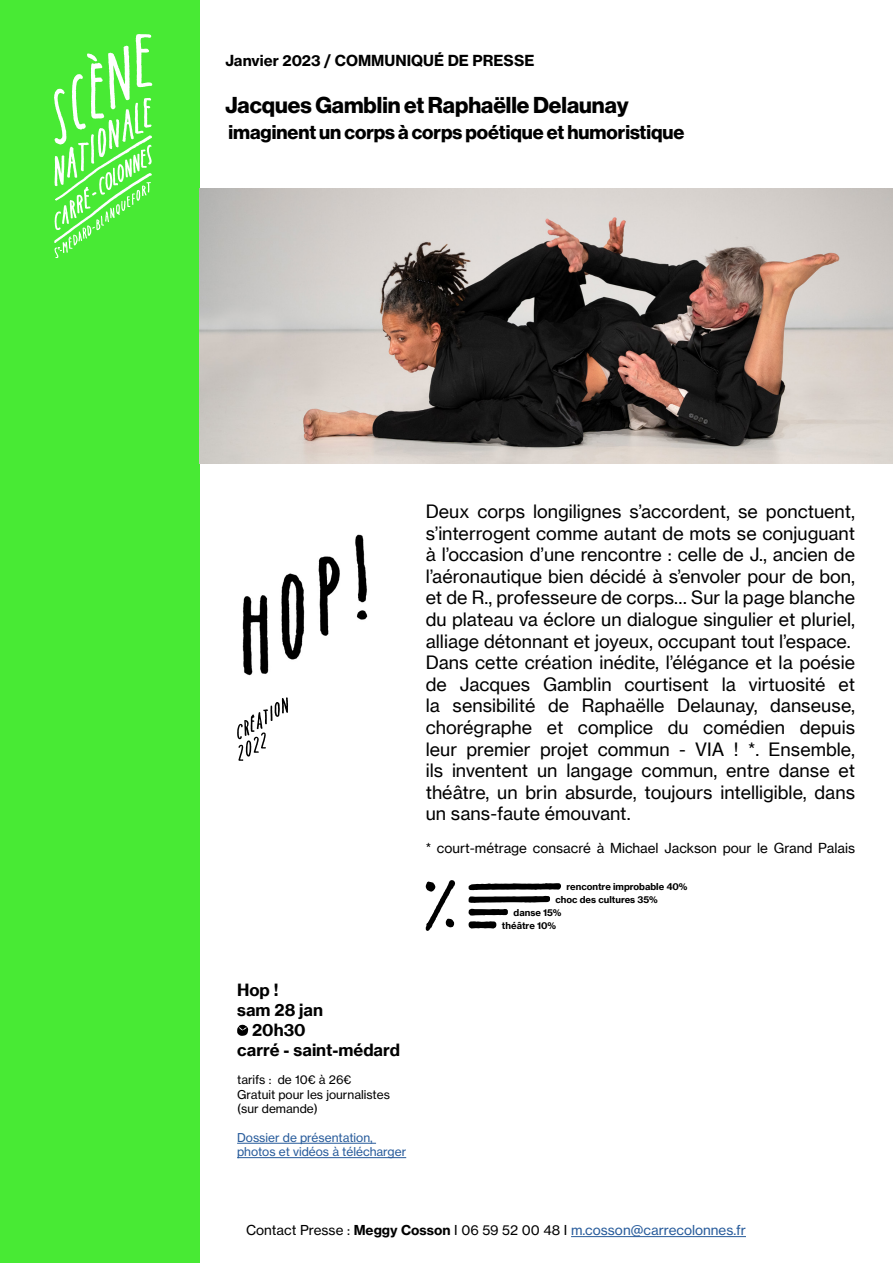
<style>
.page{position:relative;width:893px;height:1263px;background:#fff}
.page>*{position:absolute;margin:0;border:0;box-sizing:border-box;transform-origin:0 0}
.t1{font:22.5px "N Haas Grotesk DS Pro 75 Bd";color:#000}
.t2{font:19.5px "N Haas Grotesk DS Pro 75 Bd";color:#000}
.t3{font:18px/21.6px "N Haas Grotesk TX Std 55 Rg";color:#000}
.t4{font:16.5px "N Haas Grotesk TX Std 75 Bd";color:#000}
.t5{font:15px "N Haas Grotesk TX Pro 75 Bd";color:#000}
.t6{font:13.5px "N Haas Grotesk TX Pro 55 Rg";color:#000}
.t7{font:13.5px "N Haas Grotesk TX Std 55 Rg";color:#000}
.t8{font:12px/14.4px "N Haas Grotesk TX Pro 55 Rg";color:#000}
.t9{font:12px/14.4px "N Haas Grotesk TX Pro 55 Rg";color:#275b9b}
.t10{font:9.3px "N Haas Grotesk TX Std 75 Bd";color:#000}
.s1{font-family:"N Haas Grotesk TX Pro 75 Bd"}
.s2{color:#275b9b}
</style>
<div class="page">
<div style="left:0;top:0;width:200px;height:1263px;background:#48ea34"></div>
<svg style="left:54px;top:34px;width:98px;height:224px"></svg>
<hr style="left:571px;top:1236px;width:175px;height:1px;background:#275b9b">
<hr style="left:237px;top:1143px;width:139px;height:1px;background:#275b9b">
<hr style="left:237px;top:1157px;width:169px;height:1px;background:#275b9b">
<svg style="left:237px;top:1025px;width:11px;height:11px"></svg>
<img style="left:200px;top:188px;width:693px;height:276px">
<img style="left:242px;top:534px;width:126px;height:142px">
<svg style="left:237px;top:697px;width:51px;height:64px"></svg>
<svg style="left:426px;top:880px;width:29px;height:51px"></svg>
<svg style="left:469px;top:883px;width:92px;height:7px"></svg>
<svg style="left:469px;top:896px;width:81px;height:19px"></svg>
<svg style="left:469px;top:921px;width:27px;height:8px"></svg>
<p class="t5" style="left:225px;top:51px;width:311px">Janvier 2023 / COMMUNIQUÉ DE PRESSE</p>
<p class="t1" style="left:225px;top:92px;width:405px">Jacques Gamblin et Raphaëlle Delaunay</p>
<p class="t2" style="left:228px;top:120px;width:458px">imaginent un corps à corps poétique et humoristique</p>
<p class="t3" style="left:426px;top:500px;width:431px">Deux corps longilignes s’accordent, se ponctuent, s’interrogent comme autant de mots se conjuguant à l’occasion d’une rencontre : celle de J., ancien de l’aéronautique bien décidé à s’envoler pour de bon, et de R., professeure de corps… Sur la page blanche du plateau va éclore un dialogue singulier et pluriel, alliage détonnant et joyeux, occupant tout l’espace.<br>Dans cette création inédite, l’élégance et la poésie de Jacques Gamblin courtisent la virtuosité et la sensibilité de Raphaëlle Delaunay, danseuse, chorégraphe et complice du comédien depuis leur premier projet commun - VIA ! *. Ensemble, ils inventent un langage commun, entre danse et théâtre, un brin absurde, toujours intelligible, dans un sans-faute émouvant.</p>
<p class="t7" style="left:426px;top:840px;width:431px">* court-métrage consacré à Michael Jackson pour le Grand Palais</p>
<p class="t4" style="left:237px;top:980px;width:43px">Hop !</p>
<p class="t4" style="left:237px;top:999px;width:88px">sam 28 jan</p>
<p class="t4" style="left:252px;top:1019px;width:55px">20h30</p>
<p class="t4" style="left:237px;top:1039px;width:164px">carré - saint-médard</p>
<p class="t8" style="left:237px;top:1073px;width:154px">tarifs : de 10€ à 26€<br>Gratuit pour les journalistes (sur demande)</p>
<p class="t9" style="left:237px;top:1130px;width:171px">Dossier de présentation, photos et vidéos à télécharger</p>
<p class="t10" style="left:566px;top:881px;width:123px">rencontre improbable 40%</p>
<p class="t10" style="left:556px;top:894px;width:104px">choc des cultures 35%</p>
<p class="t10" style="left:514px;top:906px;width:50px">danse 15%</p>
<p class="t10" style="left:502px;top:919px;width:56px">théâtre 10%</p>
<p class="t6" style="left:246px;top:1222px;width:501px">Contact Presse : <span class="s1">Meggy Cosson</span> I 06 59 52 00 48 I <span class="s2">m.cosson@carrecolonnes.fr</span></p>
</div>
